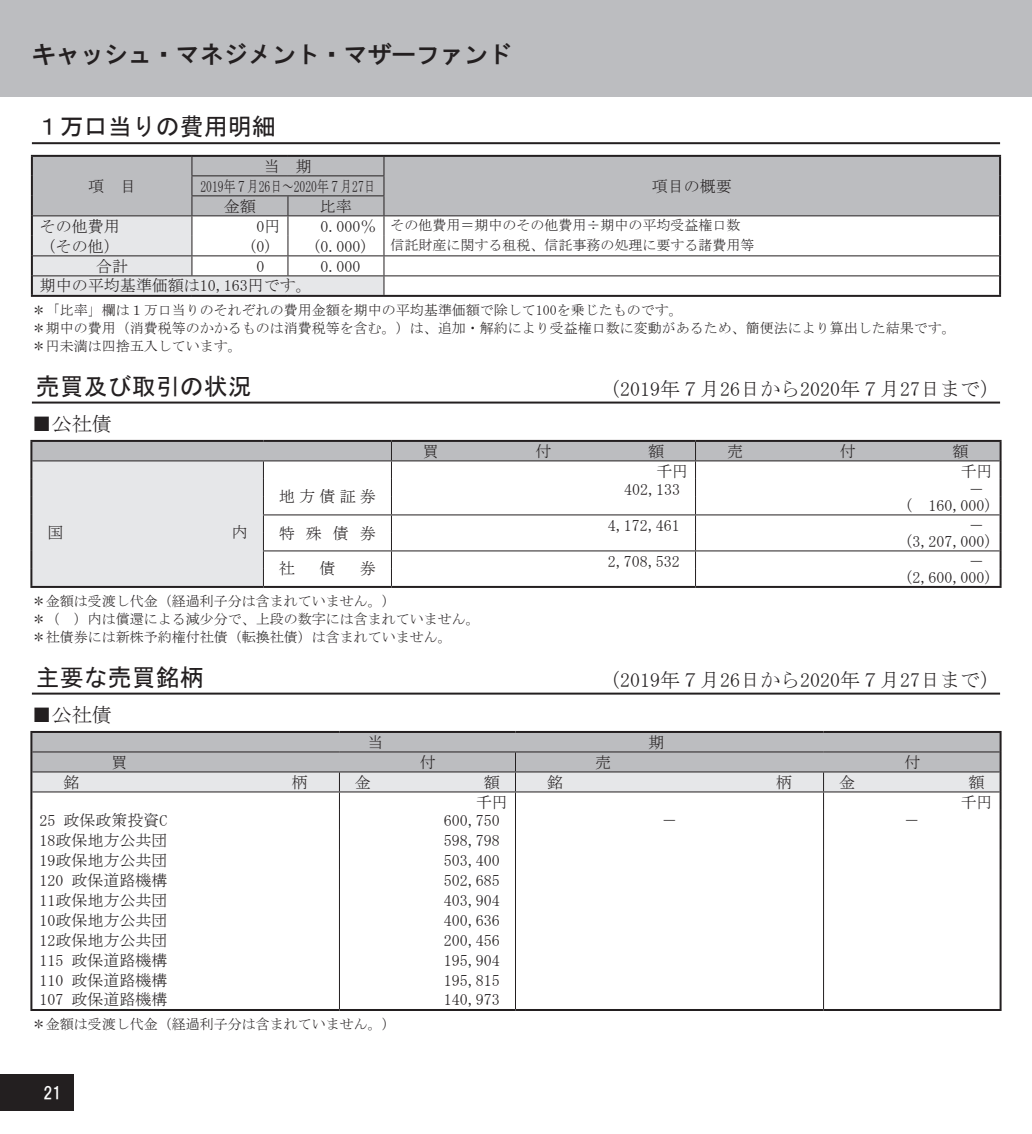
<style>
.page{position:relative;width:1032px;height:1134px;background:#fff}
.page>*{position:absolute;margin:0;border:0;box-sizing:border-box;transform-origin:0 0}
.t1{font:24px "MS Gothic";color:#231f20}
.t2{font:24px "HGS Gothic E";color:#231f20}
.t3{font:20px "MS Mincho";color:#231f20}
.t4{font:18px "DFHS Gothic W7 WIN RKSJ H";color:#fff}
.t5{font:16.6px "HGS Gothic E";color:#fff}
.t6{font:16px/16px "MS Mincho";color:#231f20}
.t7{font:14px/18px "MS Mincho";color:#231f20}
.s1{font-size:16px}
</style>
<div class="page">
<div style="left:0;top:1074px;width:74px;height:37px;background:#231f20"></div>
<div style="left:0;top:0;width:1032px;height:96px;background:#bcbdc0"></div>
<hr style="left:32px;top:142px;width:492px;height:2px;background:#231f20">
<hr style="left:524px;top:142px;width:476px;height:2px;background:#231f20">
<div style="left:384px;top:157px;width:615px;height:58px;background:#bcbdc0"></div>
<hr style="left:384px;top:215px;width:615px;height:1px;background:#231f20">
<hr style="left:384px;top:255px;width:615px;height:1px;background:#231f20">
<hr style="left:384px;top:275px;width:615px;height:1px;background:#231f20">
<hr style="left:31px;top:155px;width:161px;height:2px;background:#231f20">
<hr style="left:192px;top:155px;width:96px;height:2px;background:#231f20">
<hr style="left:288px;top:155px;width:96px;height:2px;background:#231f20">
<hr style="left:384px;top:155px;width:617px;height:2px;background:#231f20">
<svg style="left:999px;top:157px;width:2px;height:19px"></svg>
<hr style="left:999px;top:176px;width:2px;height:20px;background:#231f20">
<hr style="left:999px;top:196px;width:2px;height:20px;background:#231f20">
<hr style="left:999px;top:216px;width:2px;height:20px;background:#231f20">
<hr style="left:999px;top:236px;width:2px;height:20px;background:#231f20">
<hr style="left:999px;top:256px;width:2px;height:20px;background:#231f20">
<svg style="left:31px;top:157px;width:353px;height:138px"></svg>
<svg style="left:999px;top:276px;width:2px;height:19px"></svg>
<hr style="left:31px;top:295px;width:161px;height:2px;background:#231f20">
<hr style="left:192px;top:295px;width:96px;height:2px;background:#231f20">
<hr style="left:288px;top:295px;width:96px;height:2px;background:#231f20">
<hr style="left:384px;top:295px;width:617px;height:2px;background:#231f20">
<hr style="left:32px;top:402px;width:492px;height:2px;background:#231f20">
<hr style="left:524px;top:402px;width:476px;height:2px;background:#231f20">
<hr style="left:30px;top:440px;width:233px;height:2px;background:#231f20">
<hr style="left:263px;top:440px;width:128px;height:2px;background:#231f20">
<hr style="left:391px;top:440px;width:304px;height:2px;background:#231f20">
<hr style="left:695px;top:440px;width:306px;height:2px;background:#231f20">
<svg style="left:30px;top:441px;width:971px;height:145px"></svg>
<hr style="left:30px;top:586px;width:233px;height:2px;background:#231f20">
<hr style="left:263px;top:586px;width:128px;height:2px;background:#231f20">
<hr style="left:391px;top:586px;width:304px;height:2px;background:#231f20">
<hr style="left:695px;top:586px;width:306px;height:2px;background:#231f20">
<hr style="left:32px;top:693px;width:492px;height:2px;background:#231f20">
<hr style="left:524px;top:693px;width:476px;height:2px;background:#231f20">
<hr style="left:30px;top:731px;width:309px;height:2px;background:#231f20">
<hr style="left:339px;top:731px;width:176px;height:2px;background:#231f20">
<hr style="left:515px;top:731px;width:308px;height:2px;background:#231f20">
<hr style="left:823px;top:731px;width:178px;height:2px;background:#231f20">
<svg style="left:30px;top:732px;width:971px;height:277px"></svg>
<hr style="left:30px;top:1009px;width:309px;height:2px;background:#231f20">
<hr style="left:339px;top:1009px;width:176px;height:2px;background:#231f20">
<hr style="left:515px;top:1009px;width:308px;height:2px;background:#231f20">
<hr style="left:823px;top:1009px;width:178px;height:2px;background:#231f20">
<h1 class="t2" style="left:32px;top:42px;width:481px">キャッシュ・マネジメント・マザーファンド</h1>
<h1 class="t1" style="left:36px;top:115px;width:241px">１万口当りの費用明細</h1>
<p class="t6" style="left:88px;top:178px;width:49px">項　目</p>
<p class="t6" style="left:200px;top:156px;width:177px;line-height:19.8px;text-align:center">当　期<br>2019年７月26日～2020年７月27日</p>
<p class="t6" style="left:224px;top:198px;width:33px">金額</p>
<p class="t6" style="left:320px;top:198px;width:33px">比率</p>
<p class="t6" style="left:652px;top:178px;width:81px">項目の概要</p>
<p class="t6" style="left:40px;top:218px;width:81px">その他費用</p>
<p class="t6" style="left:256px;top:218px;width:25px">0円</p>
<p class="t7" style="left:320px;top:216px;width:422px"><span class="s1">0.000％</span> その他費用＝期中のその他費用÷期中の平均受益権口数</p>
<p class="t6" style="left:40px;top:238px;width:82px">（その他）</p>
<p class="t6" style="left:248px;top:238px;width:26px">(0)</p>
<p class="t6" style="left:312px;top:238px;width:57px">(0.000)</p>
<p class="t7" style="left:390px;top:236px;width:365px">信託財産に関する租税、信託事務の処理に要する諸費用等</p>
<p class="t6" style="left:96px;top:258px;width:33px">合計</p>
<p class="t6" style="left:256px;top:258px;width:9px">0</p>
<p class="t6" style="left:320px;top:258px;width:41px">0.000</p>
<p class="t6" style="left:40px;top:278px;width:274px">期中の平均基準価額は10,163円です。</p>
<p class="t7" style="left:32px;top:300px;width:925px">＊「比率」欄は１万口当りのそれぞれの費用金額を期中の平均基準価額で除して100を乗じたものです。<br>＊期中の費用（消費税等のかかるものは消費税等を含む。）は、追加・解約により受益権口数に変動があるため、簡便法により算出した結果です。＊円未満は四捨五入しています。</p>
<h1 class="t1" style="left:36px;top:374px;width:218px">売買及び取引の状況</h1>
<p class="t3" style="left:600px;top:379px;width:401px">（2019年７月26日から2020年７月27日まで）</p>
<p class="t3" style="left:32px;top:414px;width:81px">■公社債</p>
<p class="t6" style="left:423px;top:443px;width:17px">買</p>
<p class="t6" style="left:535px;top:443px;width:17px">付</p>
<p class="t6" style="left:648px;top:443px;width:17px">額</p>
<p class="t6" style="left:727px;top:443px;width:17px">売</p>
<p class="t6" style="left:840px;top:443px;width:17px">付</p>
<p class="t6" style="left:952px;top:443px;width:17px">額</p>
<p class="t6" style="left:656px;top:463px;width:33px">千円</p>
<p class="t6" style="left:960px;top:463px;width:33px">千円</p>
<p class="t6" style="left:279px;top:489px;width:99px">地方債証券</p>
<p class="t6" style="left:624px;top:481px;width:57px">402,133</p>
<p class="t6" style="left:904px;top:481px;width:89px;text-indent:64px">－(　160,000)</p>
<p class="t6" style="left:279px;top:525px;width:98px">特殊債券</p>
<p class="t6" style="left:608px;top:517px;width:73px">4,172,461</p>
<p class="t6" style="left:904px;top:517px;width:89px;text-indent:64px">－(3,207,000)</p>
<p class="t6" style="left:279px;top:561px;width:17px">社</p>
<p class="t6" style="left:319px;top:561px;width:17px">債</p>
<p class="t6" style="left:360px;top:561px;width:17px">券</p>
<p class="t6" style="left:608px;top:553px;width:73px">2,708,532</p>
<p class="t6" style="left:904px;top:553px;width:89px;text-indent:64px">－(2,600,000)</p>
<p class="t7" style="left:32px;top:592px;width:449px">＊金額は受渡し代金（経過利子分は含まれていません。）<br>＊（　）内は償還による減少分で、上段の数字には含まれていません。＊社債券には新株予約権付社債（転換社債）は含まれていません。</p>
<h1 class="t1" style="left:36px;top:665px;width:170px">主要な売買銘柄</h1>
<p class="t3" style="left:600px;top:670px;width:401px">（2019年７月26日から2020年７月27日まで）</p>
<p class="t3" style="left:32px;top:705px;width:81px">■公社債</p>
<p class="t6" style="left:367px;top:734px;width:17px">当</p>
<p class="t6" style="left:648px;top:734px;width:17px">期</p>
<p class="t6" style="left:111px;top:754px;width:17px">買</p>
<p class="t6" style="left:420px;top:754px;width:17px">付</p>
<p class="t6" style="left:595px;top:754px;width:17px">売</p>
<p class="t6" style="left:904px;top:754px;width:17px">付</p>
<p class="t6" style="left:63px;top:774px;width:18px">銘</p>
<p class="t6" style="left:292px;top:774px;width:17px">柄</p>
<p class="t6" style="left:355px;top:774px;width:17px">金</p>
<p class="t6" style="left:484px;top:774px;width:17px">額</p>
<p class="t6" style="left:547px;top:774px;width:17px">銘</p>
<p class="t6" style="left:776px;top:774px;width:17px">柄</p>
<p class="t6" style="left:839px;top:774px;width:17px">金</p>
<p class="t6" style="left:968px;top:774px;width:17px">額</p>
<p class="t6" style="left:476px;top:794px;width:33px">千円</p>
<p class="t6" style="left:960px;top:794px;width:33px">千円</p>
<p class="t6" style="left:39px;top:812px;width:129px">25 政保政策投資C</p>
<p class="t6" style="left:444px;top:812px;width:57px">600,750</p>
<p class="t6" style="left:661px;top:812px;width:17px">－</p>
<p class="t6" style="left:904px;top:812px;width:17px">－</p>
<p class="t6" style="left:39px;top:832px;width:129px">18政保地方公共団</p>
<p class="t6" style="left:444px;top:832px;width:57px">598,798</p>
<p class="t6" style="left:39px;top:852px;width:129px">19政保地方公共団</p>
<p class="t6" style="left:444px;top:852px;width:57px">503,400</p>
<p class="t6" style="left:39px;top:872px;width:129px">120 政保道路機構</p>
<p class="t6" style="left:444px;top:872px;width:57px">502,685</p>
<p class="t6" style="left:39px;top:892px;width:129px">11政保地方公共団</p>
<p class="t6" style="left:444px;top:892px;width:57px">403,904</p>
<p class="t6" style="left:39px;top:912px;width:129px">10政保地方公共団</p>
<p class="t6" style="left:444px;top:912px;width:57px">400,636</p>
<p class="t6" style="left:39px;top:932px;width:129px">12政保地方公共団</p>
<p class="t6" style="left:444px;top:932px;width:57px">200,456</p>
<p class="t6" style="left:39px;top:952px;width:129px">115 政保道路機構</p>
<p class="t6" style="left:444px;top:952px;width:57px">195,904</p>
<p class="t6" style="left:39px;top:972px;width:129px">110 政保道路機構</p>
<p class="t6" style="left:444px;top:972px;width:57px">195,815</p>
<p class="t6" style="left:39px;top:991px;width:129px">107 政保道路機構</p>
<p class="t6" style="left:444px;top:991px;width:57px">140,973</p>
<p class="t7" style="left:32px;top:1015px;width:365px">＊金額は受渡し代金（経過利子分は含まれていません。）</p>
<p class="t6" style="left:47px;top:524px;width:17px">国</p>
<p class="t6" style="left:232px;top:524px;width:17px">内</p>
<p class="t5" style="left:43px;top:1085px;width:20px">21</p>
<p class="t4" style="left:53px;top:1084px;width:10px">3</p>
</div>
